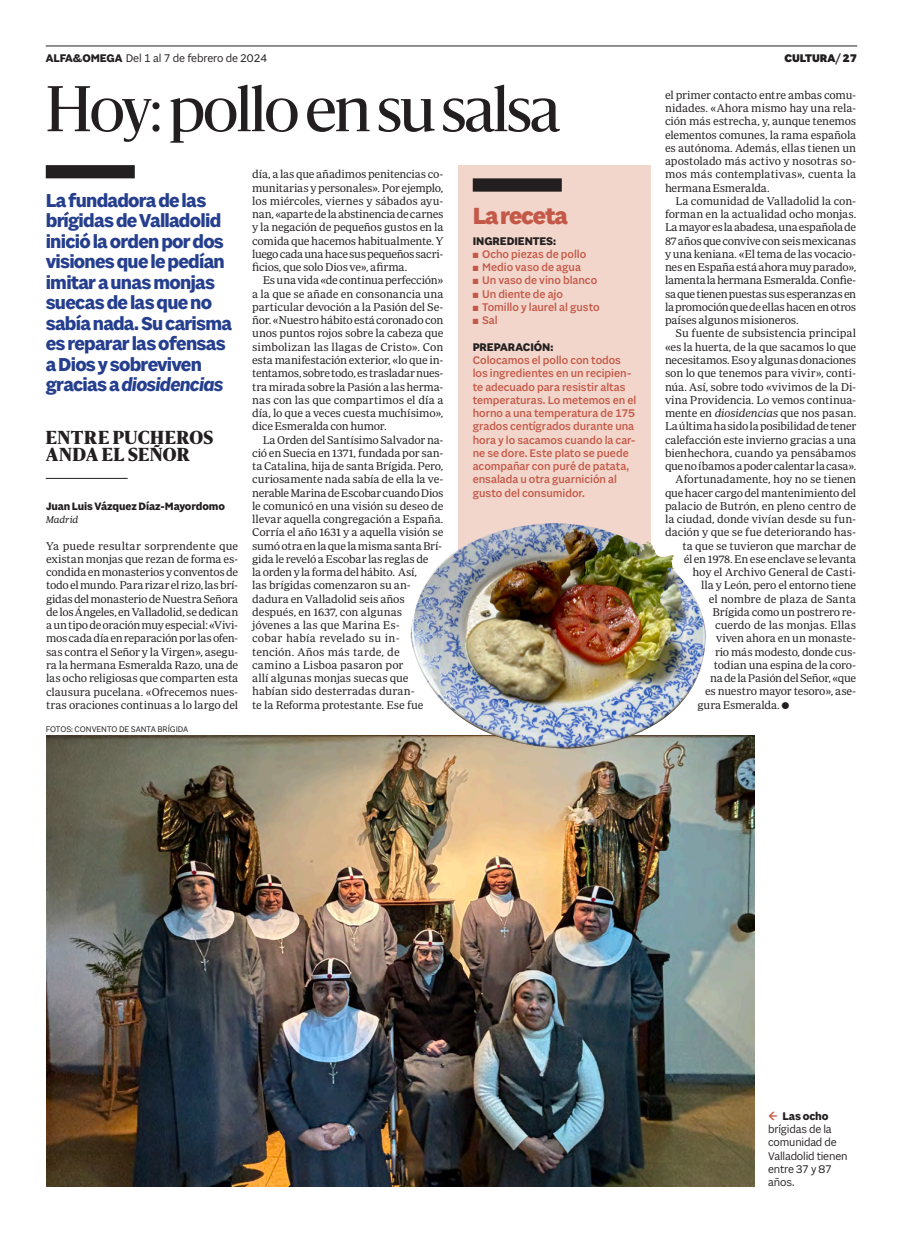
<style>
.page{position:relative;width:903px;height:1234px;background:#fff}
.page>*{position:absolute;margin:0;border:0;box-sizing:border-box;transform-origin:0 0}
.Titulo_C48{font:60px "Sanomat";letter-spacing:-.025em;color:#231f20}
.Receta_la_receta{font:800 25px "Sole Sans";letter-spacing:-.045em;color:#c45848}
.Entradilla_C16_azul{font:700 20px/20.5px "Sole Sans";letter-spacing:-.035em;color:#253f8e}
.Etiqueta_seccion{font:900 17.5px "Sanomat";letter-spacing:.03em;color:#231f20}
.Apoyo_TEXTO_salmon{font:500 11.88px/13.2px "Sole Sans";color:#c45848}
.Pie_de_foto{font:11.88px/13.2px "Sole Sans";letter-spacing:-.015em;color:#231f20}
.Foliacion{font:11.88px "Sole Sans";letter-spacing:-.005em;color:#231f20}
.Receta_titulin_ingred_y_prep{font:700 11.88px "Sole Sans";letter-spacing:-.005em;color:#231f20}
.Apoyo_TEXTO_salmon-2{font:700 11.88px "Sole Sans";letter-spacing:-.005em;color:#231f20}
.Foliacion-2{font:900 11.88px "Sole Sans";letter-spacing:-.005em;color:#231f20}
.Texto_GENERAL_2_parrafo{font:11.5px/13.2px "Periodico Text Lg";letter-spacing:-.015em;color:#231f20;text-align:justify}
.Texto_general_1_parrafo{font:11.5px/13.2px "Periodico Text Lg";letter-spacing:-.02em;color:#231f20;text-align:justify}
.Firma_propia_cargo{font:700 11.5px "Sole Sans";letter-spacing:-.005em;color:#231f20}
.Firma_propia_cargo-2{font:italic 300 10px "Periodico Text";color:#231f20}
.Firma_foto{font:8.75px "Sole Sans";letter-spacing:-.005em;color:#231f20}
.s1{font-weight:700}
.s2{font-style:italic}
.s3{font-family:"Periodico Text";font-weight:300;font-style:italic}
</style>
<div class="page">
<hr style="left:46px;top:46px;width:811px;height:1px;background:#231f20">
<div style="left:459px;top:165px;width:192px;height:517px;background:#f2d6cb"></div>
<div style="left:46px;top:165px;width:89px;height:13px;background:#231f20"></div>
<hr style="left:46px;top:478px;width:82px;height:1px;background:#231f20">
<div style="left:473px;top:178px;width:89px;height:13px;background:#231f20"></div>
<img style="left:46px;top:735px;width:708px;height:450px">
<img style="left:411px;top:523px;width:298px;height:225px">
<p class="Foliacion" style="left:46px;top:51px;width:223px"><span class="s1">ALFA&amp;OMEGA</span> Del 1 al 7 de febrero de 2024</p>
<p class="Foliacion-2" style="left:784px;top:51px;width:74px">CULTURA/ 27</p>
<p class="Titulo_C48" style="left:46px;top:65px;width:516px">Hoy: pollo en su salsa</p>
<p class="Entradilla_C16_azul" style="left:46px;top:191px;width:188px">La fundadora de las brígidas de Valladolid inició la orden por dos visiones que le pedían imitar a unas monjas suecas de las que no sabía nada. Su carisma es reparar las ofensas a Dios y sobreviven gracias a <span class="s2">diosidencias</span></p>
<p class="Etiqueta_seccion" style="left:46px;top:423px;width:169px">ENTRE PUCHEROS</p>
<p class="Etiqueta_seccion" style="left:46px;top:440px;width:146px">ANDA EL SEÑOR</p>
<p class="Firma_propia_cargo" style="left:46px;top:499px;width:180px">Juan Luis Vázquez Díaz-Mayordomo</p>
<p class="Firma_propia_cargo-2" style="left:46px;top:513px;width:34px">Madrid</p>
<p class="Texto_general_1_parrafo" style="left:46px;top:538px;width:194px">Ya puede resultar sorprendente que existan monjas que rezan de forma es&shy;condida en monasterios y conventos de todo el mundo. Para rizar el rizo, las brí&shy;gidas del monasterio de Nuestra Señora de los Ángeles, en Valladolid, se dedican a un tipo de oración muy especial: «Vivi&shy;mos cada día en reparación por las ofen&shy;sas contra el Señor y la Virgen», asegu&shy;ra la hermana Esmeralda Razo, una de las ocho religiosas que comparten esta clausura pucelana. «Ofrecemos nues&shy;tras oraciones continuas a lo largo del</p>
<p class="Firma_foto" style="left:46px;top:723px;width:144px">FOTOS: CONVENTO DE SANTA BRÍGIDA</p>
<p class="Texto_general_1_parrafo" style="left:252px;top:167px;width:193px">día, a las que añadimos penitencias co&shy;munitarias y personales». Por ejemplo, los miércoles, viernes y sábados ayu&shy;nan, «aparte de la abstinencia de carnes y la negación de pequeños gustos en la comida que hacemos habitualmente. Y luego cada una hace sus pequeños sacri&shy;ficios, que solo Dios ve», afirma.</p>
<p class="Texto_GENERAL_2_parrafo" style="left:252px;top:273px;width:193px;text-indent:11px">Es una vida «de continua perfección» a la que se añade en consonancia una particular devoción a la Pasión del Se&shy;ñor. «Nuestro hábito está coronado con unos puntos rojos sobre la cabeza que simbolizan las llagas de Cristo». Con esta manifestación exterior, «lo que in&shy;tentamos, sobre todo, es trasladar nues&shy;tra mirada sobre la Pasión a las herma&shy;nas con las que compartimos el día a día, lo que a veces cuesta muchísimo», dice Esmeralda con humor.</p>
<p class="Texto_GENERAL_2_parrafo" style="left:252px;top:432px;width:193px;text-align:left;text-indent:11px">La Orden del Santísimo Salvador na&shy;ció en Suecia en 1371, fundada por san&shy;ta Catalina, hija de santa Brígida. Pero, curiosamente nada sabía de ella la ve&shy;nerable Marina de Escobar cuando Dios le comunicó en una visión su deseo de llevar aquella congregación a España.<br>Corría el año 1631 y a aquella visión se sumó otra en la que la misma santa Brí&shy;gida le reveló a Escobar las reglas de<br>la orden y la forma del hábito. Así,<br>las brígidas comenzaron su an&shy;dadura en Valladolid seis años después, en 1637, con algunas jóvenes a las que Marina Es-<br>cobar había revelado su in&shy;tención. Años más tarde, de<br>camino a Lisboa pasaron por<br>allí algunas monjas suecas que habían sido desterradas duran-<br>te la Reforma protestante. Ese fue</p>
<p class="Receta_la_receta" style="left:473px;top:200px;width:97px">La receta</p>
<p class="Receta_titulin_ingred_y_prep" style="left:473px;top:234px;width:85px">INGREDIENTES:</p>
<p class="Apoyo_TEXTO_salmon" style="left:473px;top:248px;width:115px">■ Ocho piezas de pollo</p>
<p class="Apoyo_TEXTO_salmon" style="left:473px;top:261px;width:110px">■ Medio vaso de agua</p>
<p class="Apoyo_TEXTO_salmon" style="left:473px;top:274px;width:126px">■ Un vaso de vino blanco</p>
<p class="Apoyo_TEXTO_salmon" style="left:473px;top:287px;width:92px">■ Un diente de ajo</p>
<p class="Apoyo_TEXTO_salmon" style="left:473px;top:301px;width:128px">■ Tomillo y laurel al gusto</p>
<p class="Apoyo_TEXTO_salmon" style="left:473px;top:314px;width:27px">■ Sal</p>
<p class="Apoyo_TEXTO_salmon-2" style="left:473px;top:340px;width:82px">PREPARACIÓN:</p>
<p class="Apoyo_TEXTO_salmon" style="left:473px;top:354px;width:165px">Colocamos el pollo con todos los ingredientes en un recipien&shy;te adecuado para resistir altas temperaturas. Lo metemos en el horno a una temperatura de 175 grados centígrados durante una hora y lo sacamos cuando la car&shy;ne se dore. Este plato se puede acompañar con puré de patata, ensalada u otra guarnición al gusto del consumidor.</p>
<p class="Texto_GENERAL_2_parrafo" style="left:665px;top:88px;width:193px">el primer contacto entre ambas comu&shy;nidades. «Ahora mismo hay una rela&shy;ción más estrecha, y, aunque tenemos elementos comunes, la rama española es autónoma. Además, ellas tienen un apostolado más activo y nosotras so&shy;mos más contemplativas», cuenta la hermana Esmeralda.</p>
<p class="Texto_GENERAL_2_parrafo" style="left:665px;top:194px;width:193px;text-indent:11px">La comunidad de Valladolid la con&shy;forman en la actualidad ocho monjas.<br>La mayor es la abadesa, una española de 87 años que convive con seis mexicanas y una keniana. «El tema de las vocacio&shy;nes en España está ahora muy parado», lamenta la hermana Esmeralda. Confie&shy;sa que tienen puestas sus esperanzas en la promoción que de ellas hacen en otros países algunos misioneros.</p>
<p class="Texto_GENERAL_2_parrafo" style="left:665px;top:326px;width:193px;text-indent:11px">Su fuente de subsistencia principal «es la huerta, de la que sacamos lo que necesitamos. Eso y algunas donaciones son lo que tenemos para vivir», conti&shy;núa. Así, sobre todo «vivimos de la Di&shy;vina Providencia. Lo vemos continua&shy;mente en <span class="s3">diosidencias</span> que nos pasan.<br>La última ha sido la posibilidad de tener calefacción este invierno gracias a una bienhechora, cuando ya pensábamos que no íbamos a poder calentar la casa».</p>
<p class="Texto_GENERAL_2_parrafo" style="left:676px;top:472px;width:182px">Afortunadamente, hoy no se tienen</p>
<p class="Texto_GENERAL_2_parrafo" style="left:665px;top:485px;width:193px">que hacer cargo del mantenimiento del</p>
<p class="Texto_GENERAL_2_parrafo" style="left:665px;top:499px;width:193px">palacio de Butrón, en pleno centro de</p>
<p class="Texto_GENERAL_2_parrafo" style="left:665px;top:512px;width:193px">la ciudad, donde vivían desde su fun-</p>
<p class="Texto_GENERAL_2_parrafo" style="left:665px;top:525px;width:193px">dación y que se fue deteriorando has-</p>
<p class="Texto_GENERAL_2_parrafo" style="left:682px;top:538px;width:175px">ta que se tuvieron que marchar de</p>
<p class="Texto_GENERAL_2_parrafo" style="left:684px;top:552px;width:174px">él en 1978. En ese enclave se levanta</p>
<p class="Texto_GENERAL_2_parrafo" style="left:692px;top:565px;width:165px">hoy el Archivo General de Casti-</p>
<p class="Texto_GENERAL_2_parrafo" style="left:701px;top:578px;width:156px">lla y León, pero el entorno tiene</p>
<p class="Texto_GENERAL_2_parrafo" style="left:709px;top:591px;width:149px">el nombre de plaza de Santa</p>
<p class="Texto_GENERAL_2_parrafo" style="left:712px;top:605px;width:145px">Brígida como un postrero re-</p>
<p class="Texto_GENERAL_2_parrafo" style="left:715px;top:618px;width:143px">cuerdo de las monjas. Ellas</p>
<p class="Texto_GENERAL_2_parrafo" style="left:716px;top:631px;width:142px">viven ahora en un monaste-</p>
<p class="Texto_GENERAL_2_parrafo" style="left:715px;top:644px;width:143px">rio más modesto, donde cus-</p>
<p class="Texto_GENERAL_2_parrafo" style="left:714px;top:658px;width:144px">todian una espina de la coro-</p>
<p class="Texto_GENERAL_2_parrafo" style="left:710px;top:671px;width:148px">na de la Pasión del Señor, «que</p>
<p class="Texto_GENERAL_2_parrafo" style="left:705px;top:684px;width:153px">es nuestro mayor tesoro», ase-</p>
<p class="Texto_GENERAL_2_parrafo" style="left:697px;top:697px;width:84px">gura Esmeralda.</p>
<p class="Pie_de_foto" style="left:768px;top:1109px;width:81px;text-indent:14px"><span class="s1">Las ocho </span>brígidas de la comunidad de<br>Valladolid tienen entre 37 y 87 años.</p>
</div>
